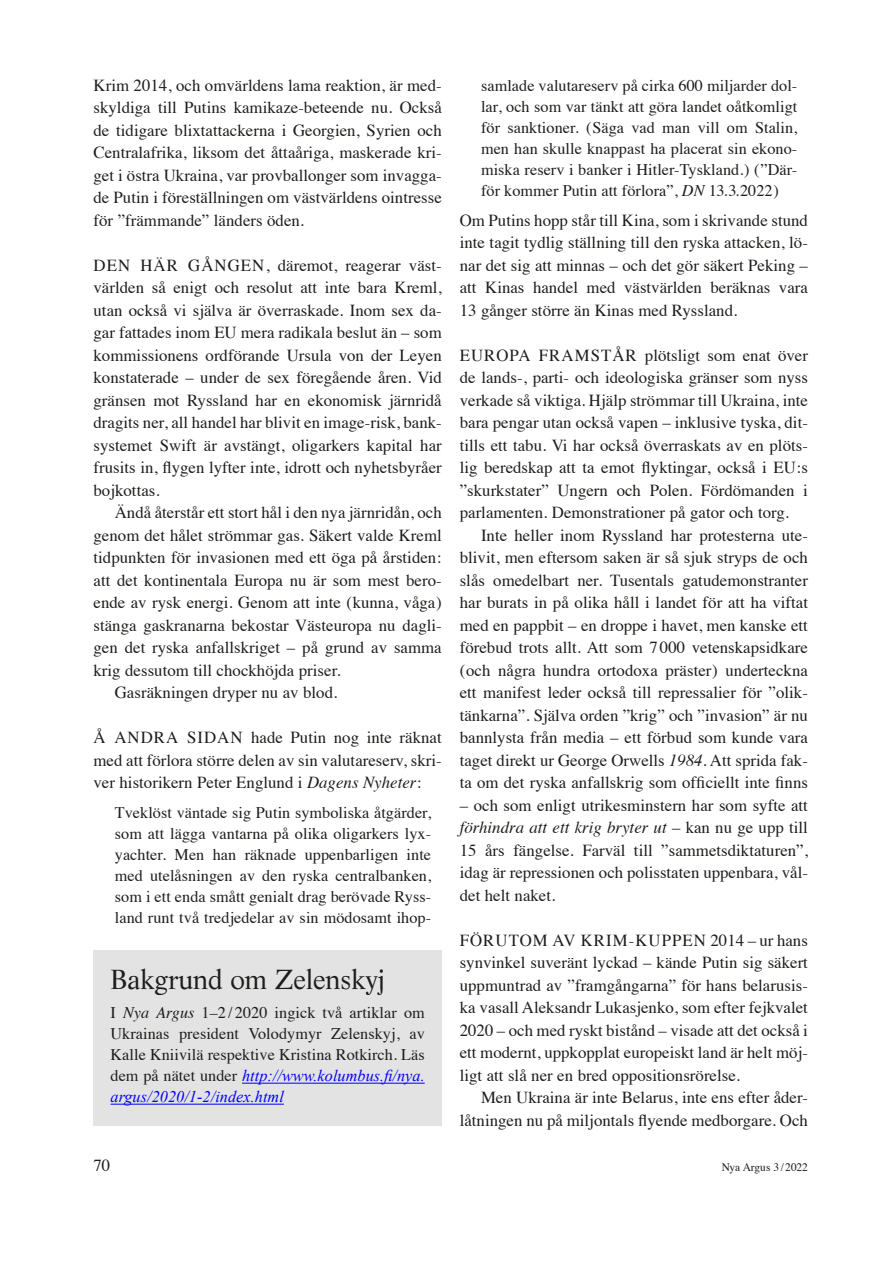
<style>
.page{position:relative;width:893px;height:1263px;background:#fff}
.page>*{position:absolute;margin:0;border:0;box-sizing:border-box;transform-origin:0 0}
.panoptikonrubrik{font:27px "Life";letter-spacing:-.005em;color:#1d1d1b}
.bröd_indrag{font:16.8px/22.5px "Times";color:#1d1d1b;text-align:justify}
.bröd{font:16.8px/22.5px "Times";color:#1d1d1b;text-align:justify}
.blockcitat{font:16.2px/21px "Times";letter-spacing:.005em;color:#1d1d1b;text-align:justify}
.panoptikon{font:16.2px/21px "Times";letter-spacing:.005em;color:#1d1d1b;text-align:justify}
.t1{font:11.4px "Times";color:#1d1d1b}
.s1{font-style:italic}
.s2{font-family:"Times New Roman";font-style:italic;color:#00f}
</style>
<div class="page">
<div style="left:94px;top:950px;width:348px;height:176px;background:#e3e3e3"></div>
<hr style="left:242px;top:1083px;width:183px;height:1px;background:#00f">
<hr style="left:111px;top:1104px;width:173px;height:1px;background:#00f">
<p class="bröd_indrag" style="left:94px;top:72px;width:350px">Krim 2014, och omvärldens lama reaktion, är med&shy;skyldiga till Putins kamikaze-beteende nu. Också de tidigare blixtattackerna i Georgien, Syrien och Centralafrika, liksom det åttaåriga, maskerade kri&shy;get i östra Ukraina, var provballonger som invagga&shy;de Putin i föreställningen om västvärldens ointresse för ”främmande” länders öden.</p>
<p class="bröd" style="left:94px;top:252px;width:350px">DEN HÄR GÅNGEN, däremot, reagerar väst&shy;världen så enigt och resolut att inte bara Kreml, utan också vi själva är överraskade. Inom sex da&shy;gar fattades inom EU mera radikala beslut än – som kommissionens ordförande Ursula von der Leyen konstaterade – under de sex föregående åren. Vid gränsen mot Ryssland har en ekonomisk järnridå dragits ner, all handel har blivit en image-risk, bank&shy;systemet Swift är avstängt, oligarkers kapital har frusits in, flygen lyfter inte, idrott och nyhetsbyråer bojkottas.</p>
<p class="bröd_indrag" style="left:94px;top:500px;width:350px;text-indent:21px">Ändå återstår ett stort hål i den nya järnridån, och genom det hålet strömmar gas. Säkert valde Kreml tidpunkten för invasionen med ett öga på årstiden: att det kontinentala Europa nu är som mest bero&shy;ende av rysk energi. Genom att inte (kunna, våga) stänga gaskranarna bekostar Västeuropa nu dagli&shy;gen det ryska anfallskriget – på grund av samma krig dessutom till chockhöjda priser.</p>
<p class="bröd_indrag" style="left:115px;top:680px;width:224px">Gasräkningen dryper nu av blod.</p>
<p class="bröd" style="left:94px;top:725px;width:350px">Å ANDRA SIDAN hade Putin nog inte räknat med att förlora större delen av sin valutareserv, skri&shy;ver historikern Peter Englund i <span class="s1">Dagens Nyheter</span>:</p>
<p class="blockcitat" style="left:115px;top:800px;width:318px">Tveklöst väntade sig Putin symboliska åtgärder, som att lägga vantarna på olika oligarkers lyx&shy;yachter. Men han räknade uppenbarligen inte med utelåsningen av den ryska centralbanken, som i ett enda smått genialt drag berövade Ryss&shy;land runt två tredjedelar av sin mödosamt ihop-</p>
<p class="panoptikonrubrik" style="left:111px;top:963px;width:276px">Bakgrund om Zelenskyj</p>
<p class="panoptikon" style="left:111px;top:1001px;width:316px">I <span class="s1">Nya Argus</span> 1–2 / 2020 ingick två artiklar om Ukrainas president Volodymyr Zelenskyj, av Kalle Kniivilä respektive Kristina Rotkirch. Läs dem på nätet under <span class="s2">http://www.kolumbus.fi/nya. argus/2020/1-2/index.html</span></p>
<p class="blockcitat" style="left:481px;top:74px;width:318px">samlade valutareserv på cirka 600 miljarder dol&shy;lar, och som var tänkt att göra landet oåtkomligt för sanktioner. (Säga vad man vill om Stalin, men han skulle knappast ha placerat sin ekono&shy;miska reserv i banker i Hitler-Tyskland.) (”Där&shy;för kommer Putin att förlora”, <span class="s1">DN</span> 13.3.2022)</p>
<p class="bröd" style="left:460px;top:207px;width:350px">Om Putins hopp står till Kina, som i skrivande stund inte tagit tydlig ställning till den ryska attacken, lö&shy;nar det sig att minnas – och det gör säkert Peking – att Kinas handel med västvärlden beräknas vara 13 gånger större än Kinas med Ryssland.</p>
<p class="bröd" style="left:460px;top:342px;width:350px">EUROPA FRAMSTÅR plötsligt som enat över de lands-, parti- och ideologiska gränser som nyss verkade så viktiga. Hjälp strömmar till Ukraina, inte bara pengar utan också vapen – inklusive tyska, dit&shy;tills ett tabu. Vi har också överraskats av en plöts&shy;lig beredskap att ta emot flyktingar, också i EU:s ”skurkstater” Ungern och Polen. Fördömanden i parlamenten. Demonstrationer på gator och torg.</p>
<p class="bröd_indrag" style="left:460px;top:522px;width:350px;text-indent:21px">Inte heller inom Ryssland har protesterna ute&shy;blivit, men eftersom saken är så sjuk stryps de och slås omedelbart ner. Tusentals gatudemonstranter har burats in på olika håll i landet för att ha viftat med en pappbit – en droppe i havet, men kanske ett förebud trots allt. Att som 7 000 vetenskapsidkare (och några hundra ortodoxa präster) underteckna ett manifest leder också till repressalier för ”olik&shy;tänkarna”. Själva orden ”krig” och ”invasion” är nu bannlysta från media – ett förbud som kunde vara taget direkt ur George Orwells <span class="s1">1984</span>. Att sprida fak&shy;ta om det ryska anfallskrig som officiellt inte finns</p>
<p class="bröd_indrag" style="left:460px;top:792px;width:350px">– och som enligt utrikesminstern har som syfte att <span class="s1">förhindra att ett krig bryter ut –</span> kan nu ge upp till 15 års fängelse. Farväl till ”sammetsdiktaturen”, idag är repressionen och polisstaten uppenbara, vål&shy;det helt naket.</p>
<p class="bröd" style="left:460px;top:927px;width:350px">FÖRUTOM AV KRIM-KUPPEN 2014 – ur hans synvinkel suveränt lyckad – kände Putin sig säkert uppmuntrad av ”framgångarna” för hans belarusis&shy;ka vasall Aleksandr Lukasjenko, som efter fejkvalet 2020 – och med ryskt bistånd – visade att det också i ett modernt, uppkopplat europeiskt land är helt möj&shy;ligt att slå ner en bred oppositionsrörelse.</p>
<p class="bröd_indrag" style="left:460px;top:1085px;width:350px;text-align:right">Men Ukraina är inte Belarus, inte ens efter åder&shy;låtningen nu på miljontals flyende medborgare. Och</p>
<p class="bröd_indrag" style="left:94px;top:1152px;width:18px">70</p>
<p class="t1" style="left:722px;top:1156px;width:88px">Nya Argus 3 / 2022</p>
</div>
